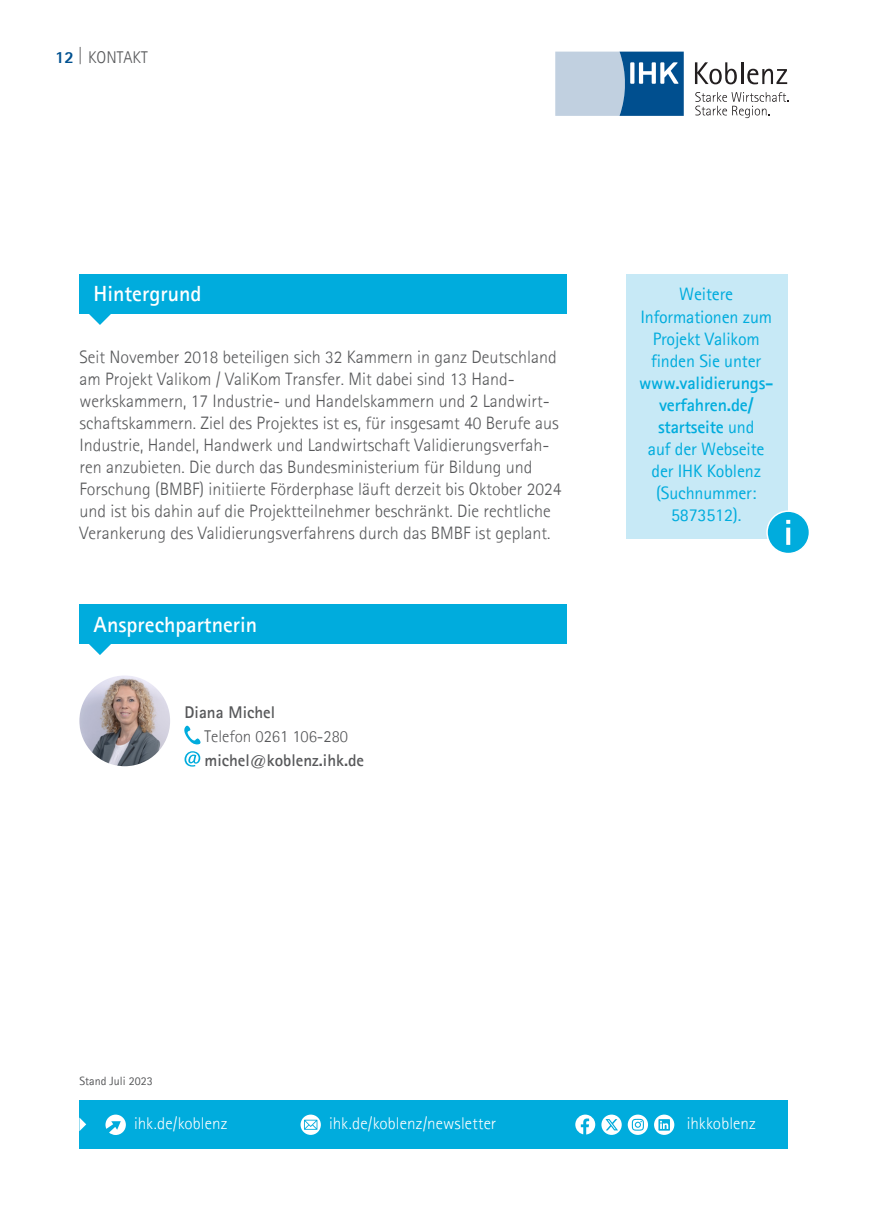
<style>
.page{position:relative;width:879px;height:1225px;background:#fff}
.page>*{position:absolute;margin:0;border:0;box-sizing:border-box;transform-origin:0 0}
.t1{font:700 22px "Agfa Rotis Sans Serif";color:#fff}
.t2{font:300 18px/22px "Agfa Rotis Sans Serif";color:#57585a}
.t3{font:18px/22px "Agfa Rotis Sans Serif";letter-spacing:-.01em;color:#00acdd;text-align:center}
.Social_Media_Text{font:300 17px "Agfa Rotis Sans Serif";letter-spacing:.005em;color:#fff}
.Pagina{font:300 17px/24px "Agfa Rotis Sans Serif";color:#57585a}
.t4{font:700 17px "Agfa Rotis Sans Serif";color:#57585a}
.Headline{font:12px "Agfa Rotis Sans Serif";color:#57585a}
.s1{font-weight:800;color:#005190}
.s2{font-family:"Agfa Rotis Serif";font-weight:400}
.s3{font-weight:700}
</style>
<div class="page">
<svg style="left:695px;top:62px;width:42px;height:22px"></svg>
<hr style="left:741px;top:62px;width:2px;height:22px;background:#231f20">
<svg style="left:747px;top:69px;width:40px;height:15px"></svg>
<svg style="left:695px;top:92px;width:93px;height:26px"></svg>
<svg style="left:555px;top:52px;width:129px;height:64px;background:#769ec1"></svg>
<div style="left:80px;top:1100px;width:708px;height:48px;background:#00acdd"></div>
<svg style="left:79px;top:1117px;width:7px;height:14px"></svg>
<svg style="left:300px;top:1114px;width:21px;height:21px"></svg>
<svg style="left:304px;top:1119px;width:13px;height:10px"></svg>
<svg style="left:105px;top:1114px;width:21px;height:21px"></svg>
<svg style="left:628px;top:1114px;width:20px;height:21px"></svg>
<svg style="left:632px;top:1118px;width:12px;height:12px"></svg>
<svg style="left:575px;top:1114px;width:20px;height:20px"></svg>
<svg style="left:581px;top:1118px;width:8px;height:17px"></svg>
<svg style="left:654px;top:1114px;width:20px;height:21px"></svg>
<div style="left:79px;top:604px;width:488px;height:40px;background:#00acdd"></div>
<svg style="left:89px;top:644px;width:22px;height:11px"></svg>
<img style="left:79px;top:675px;width:91px;height:91px;border-radius:45px">
<div style="left:79px;top:274px;width:488px;height:40px;background:#00acdd"></div>
<svg style="left:89px;top:314px;width:22px;height:11px"></svg>
<div style="left:626px;top:274px;width:162px;height:264px;background:#c7e9f6"></div>
<div style="left:767px;top:511px;width:42px;height:42px;background:#00acdd;border-radius:50%"></div>
<div style="left:766px;top:510px;width:44px;height:44px;border:2px solid #fff;border-radius:50%"></div>
<svg style="left:786px;top:527px;width:4px;height:18px"></svg>
<svg style="left:786px;top:520px;width:4px;height:4px"></svg>
<svg style="left:184px;top:751px;width:16px;height:15px"></svg>
<svg style="left:184px;top:725px;width:17px;height:19px"></svg>
<svg style="left:601px;top:1114px;width:21px;height:21px"></svg>
<svg style="left:605px;top:1119px;width:13px;height:11px"></svg>
<p class="Pagina" style="left:55px;top:45px;width:94px"><span class="s1">12</span> <span class="s2">|</span> KONTAKT</p>
<p class="t1" style="left:94px;top:280px;width:109px">Hintergrund</p>
<p class="t2" style="left:79px;top:345px;width:483px">Seit November 2018 beteiligen sich 32 Kammern in ganz Deutschland am Projekt Valikom / ValiKom Transfer. Mit dabei sind 13 Hand&shy;werkskammern, 17 Industrie- und Handelskammern und 2 Landwirt&shy;schaftskammern. Ziel des Projektes ist es, für insgesamt 40 Berufe aus Industrie, Handel, Handwerk und Landwirtschaft Validierungsverfah&shy;ren anzubieten. Die durch das Bundesministerium für Bildung und Forschung (BMBF) initiierte Förderphase läuft derzeit bis Oktober 2024 und ist bis dahin auf die Projektteilnehmer beschränkt. Die rechtliche Verankerung des Validierungsverfahrens durch das BMBF ist geplant.</p>
<p class="t1" style="left:94px;top:610px;width:165px">Ansprechpartnerin</p>
<p class="Pagina" style="left:204px;top:700px;width:145px;text-indent:-20px"><span class="s3">Diana Michel<br></span>Telefon 0261 106-280</p>
<p class="t4" style="left:204px;top:749px;width:161px">michel@koblenz.ihk.de</p>
<p class="t3" style="left:639px;top:283px;width:136px">Weitere<br>Informationen zum<br>Projekt Valikom finden Sie unter <span class="s3">www.validierungs&shy;verfahren.de/ startseite</span> und<br>auf der Webseite der IHK Koblenz (Suchnummer:<br>5873512).</p>
<p class="Headline" style="left:79px;top:1074px;width:75px">Stand Juli 2023</p>
<p class="Social_Media_Text" style="left:134px;top:1113px;width:95px">ihk.de/koblenz</p>
<p class="Social_Media_Text" style="left:329px;top:1113px;width:169px">ihk.de/koblenz/newsletter</p>
<p class="Social_Media_Text" style="left:687px;top:1113px;width:70px">ihkkoblenz</p>
</div>
